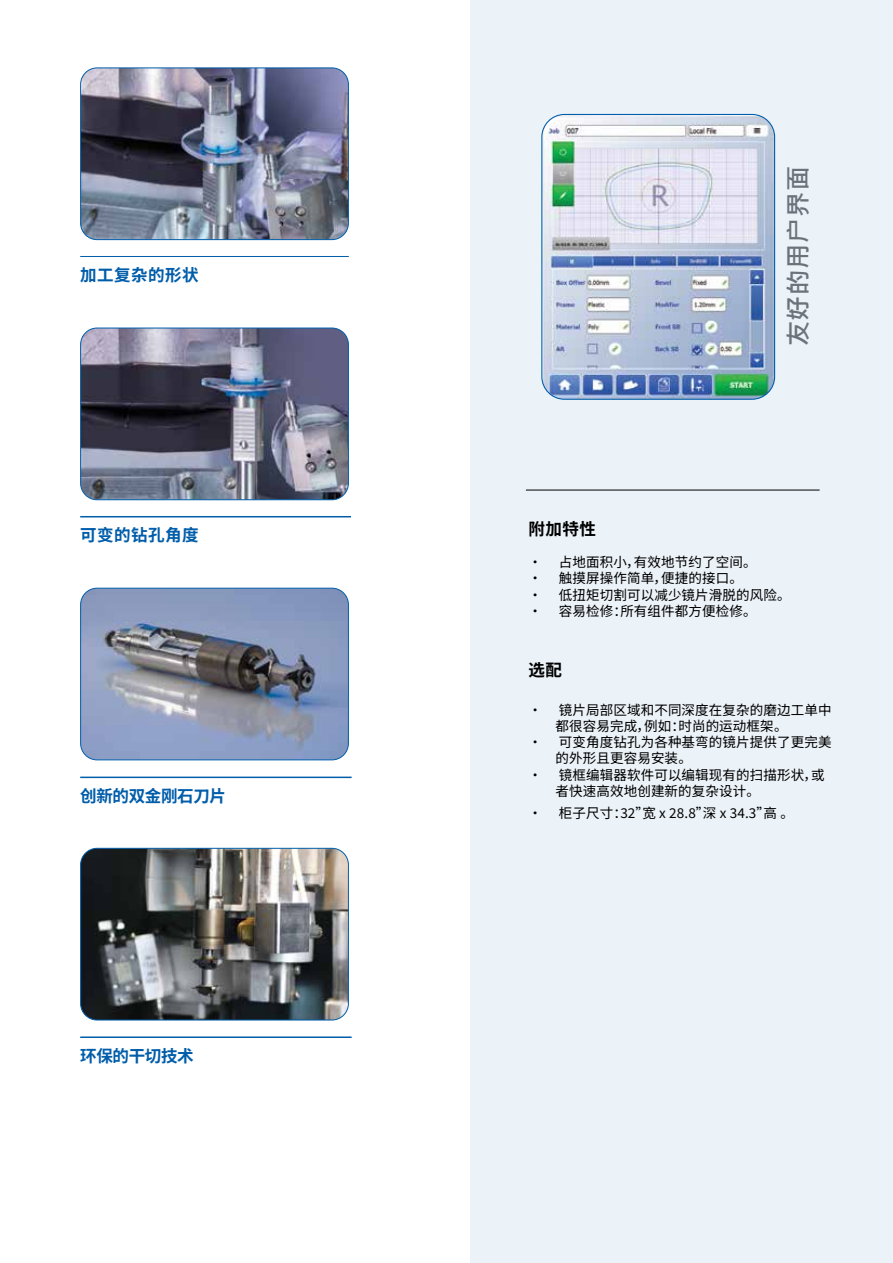
<style>
.page{position:relative;width:893px;height:1263px;background:#fff}
.page>*{position:absolute;margin:0;border:0;box-sizing:border-box;transform-origin:0 0}
.t1{font:700 25.2px "Microsoft Jheng Hei";letter-spacing:.03em;color:#6a737b}
.t2{font:700 16.5px "Noto Sans SC";letter-spacing:-.02em;color:#005daa}
.t3{font:700 16.5px "Noto Sans SC";letter-spacing:.03em;color:#005daa}
.t4{font:700 16.5px "Noto Sans SC";letter-spacing:.03em;color:#000}
.t5{font:13.5px/16.2px "Noto Sans SC";letter-spacing:.01em;color:#000}
</style>
<div class="page">
<img style="left:81px;top:848px;width:267px;height:172px">
<div style="left:80px;top:848px;width:269px;height:172px;border:1px solid #005daa;border-radius:16px"></div>
<div style="left:470px;top:0;width:423px;height:1263px;background:#ebf2f8"></div>
<img style="left:543px;top:114px;width:232px;height:284px">
<div style="left:541px;top:114px;width:234px;height:286px;border:1px solid #005daa;border-radius:23px"></div>
<img style="left:81px;top:68px;width:267px;height:172px">
<div style="left:80px;top:68px;width:269px;height:172px;border:1px solid #005daa;border-radius:16px"></div>
<hr style="left:80px;top:256px;width:269px;height:1px;background:#005daa">
<img style="left:81px;top:328px;width:267px;height:172px">
<div style="left:80px;top:328px;width:269px;height:172px;border:1px solid #005daa;border-radius:16px"></div>
<hr style="left:80px;top:516px;width:271px;height:1px;background:#005daa">
<img style="left:81px;top:588px;width:267px;height:172px">
<div style="left:80px;top:588px;width:269px;height:172px;border:1px solid #005daa;border-radius:16px"></div>
<hr style="left:80px;top:777px;width:272px;height:1px;background:#005daa">
<hr style="left:526px;top:490px;width:294px;height:1px;background:#000">
<hr style="left:80px;top:1036px;width:272px;height:2px;background:#005daa">
<p class="t3" style="left:80px;top:266px;width:120px">加工复杂的形状</p>
<p class="t3" style="left:80px;top:526px;width:120px">可变的钻孔角度</p>
<p class="t2" style="left:80px;top:787px;width:147px">创新的双金刚石刀片</p>
<p class="t2" style="left:80px;top:1046px;width:115px">环保的干切技术</p>
<h1 class="t1" style="left:782px;top:346px;width:182px;rotate:-90deg">友好的用户界面</h1>
<p class="t4" style="left:529px;top:519px;width:69px">附加特性</p>
<p class="t5" style="left:529px;top:554px;width:230px">• 占地面积小，有效地节约了空间。</p>
<p class="t5" style="left:529px;top:570px;width:216px">• 触摸屏操作简单，便捷的接口。</p>
<p class="t5" style="left:529px;top:587px;width:264px">• 低扭矩切割可以减少镜片滑脱的风险。</p>
<p class="t5" style="left:529px;top:603px;width:230px">• 容易检修：所有组件都方便检修。</p>
<p class="t4" style="left:529px;top:661px;width:35px">选配</p>
<p class="t5" style="left:556px;top:702px;width:277px;text-indent:-27px">• 镜片局部区域和不同深度在复杂的磨边工单中都很容易完成，例如：时尚的运动框架。</p>
<p class="t5" style="left:556px;top:734px;width:277px;text-indent:-27px">• 可变角度钻孔为各种基弯的镜片提供了更完美的外形且更容易安装。</p>
<p class="t5" style="left:556px;top:767px;width:271px;text-indent:-27px">• 镜框编辑器软件可以编辑现有的扫描形状，或者快速高效地创建新的复杂设计。</p>
<p class="t5" style="left:529px;top:805px;width:267px">• 柜子尺寸：32”宽 x 28.8”深 x 34.3”高 。</p>
</div>
